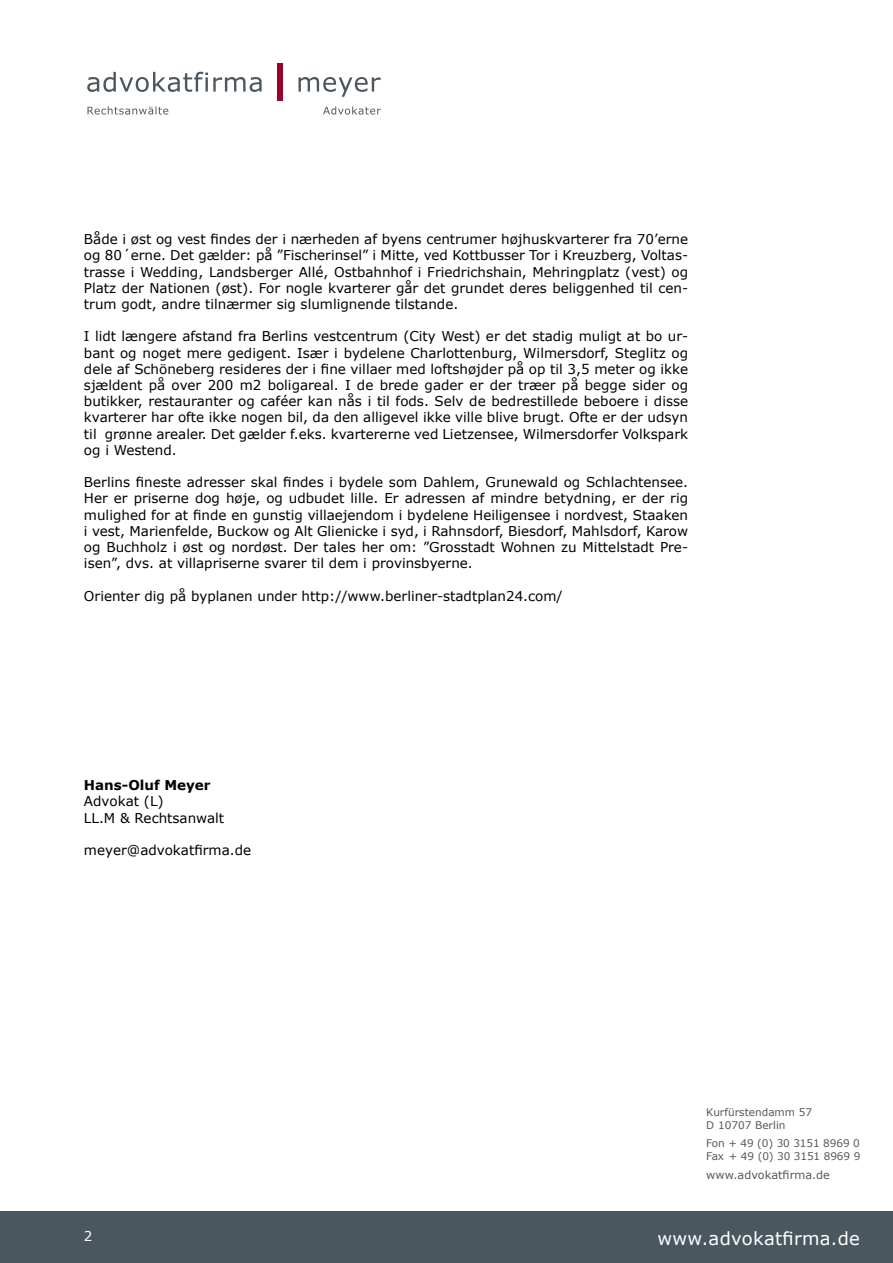
<style>
.page{position:relative;width:893px;height:1263px;background:#fff}
.page>*{position:absolute;margin:0;border:0;box-sizing:border-box;transform-origin:0 0}
.t1{font:18px "Verdana";letter-spacing:.015em;color:#fff}
.t2{font:13.5px/16.2px "Verdana";color:#000;text-align:justify}
.t3{font:700 13.5px "Verdana";color:#000}
.t4{font:13.5px "Verdana";color:#fff}
.t5{font:11.25px "Verdana";color:#58585a}
.t6{font:10.5px/12.6px "Verdana";color:#58585a}
</style>
<div class="page">
<div style="left:0;top:1212px;width:893px;height:51px;background:#4b575f"></div>
<svg style="left:298px;top:77px;width:83px;height:20px"></svg>
<div style="left:278px;top:64px;width:5px;height:37px;background:#99042f"></div>
<svg style="left:87px;top:72px;width:175px;height:20px"></svg>
<svg style="left:88px;top:106px;width:293px;height:9px"></svg>
<p class="t2" style="left:84px;top:231px;width:606px">Både i øst og vest findes der i nærheden af byens centrumer højhuskvarterer fra 70’erne og 80´erne. Det gælder: på ”Fischerinsel” i Mitte, ved Kottbusser Tor i Kreuzberg, Voltas&shy;trasse i Wedding, Landsberger Allé, Ostbahnhof i Friedrichshain, Mehringplatz (vest) og Platz der Nationen (øst). For nogle kvarterer går det grundet deres beliggenhed til cen&shy;trum godt, andre tilnærmer sig slumlignende tilstande.</p>
<p class="t2" style="left:84px;top:328px;width:606px">I lidt længere afstand fra Berlins vestcentrum (City West) er det stadig muligt at bo ur&shy;bant og noget mere gedigent. Især i bydelene Charlottenburg, Wilmersdorf, Steglitz og dele af Schöneberg resideres der i fine villaer med loftshøjder på op til 3,5 meter og ikke sjældent på over 200 m2 boligareal. I de brede gader er der træer på begge sider og butikker, restauranter og caféer kan nås i til fods. Selv de bedrestillede beboere i disse kvarterer har ofte ikke nogen bil, da den alligevel ikke ville blive brugt. Ofte er der udsyn til grønne arealer. Det gælder f.eks. kvartererne ved Lietzensee, Wilmersdorfer Volkspark og i Westend.</p>
<p class="t2" style="left:84px;top:474px;width:606px">Berlins fineste adresser skal findes i bydele som Dahlem, Grunewald og Schlachtensee.<br>Her er priserne dog høje, og udbudet lille. Er adressen af mindre betydning, er der rig mulighed for at finde en gunstig villaejendom i bydelene Heiligensee i nordvest, Staaken i vest, Marienfelde, Buckow og Alt Glienicke i syd, i Rahnsdorf, Biesdorf, Mahlsdorf, Karow og Buchholz i øst og nordøst. Der tales her om: ”Grosstadt Wohnen zu Mittelstadt Pre&shy;isen”, dvs. at villapriserne svarer til dem i provinsbyerne.</p>
<p class="t2" style="left:84px;top:587px;width:480px">Orienter dig på byplanen under http://www.berliner-stadtplan24.com/</p>
<p class="t3" style="left:84px;top:777px;width:128px">Hans-Oluf Meyer</p>
<p class="t2" style="left:84px;top:793px;width:142px">Advokat (L)<br>LL.M &amp; Rechtsanwalt</p>
<p class="t2" style="left:84px;top:842px;width:169px">meyer@advokatfirma.de</p>
<p class="t4" style="left:84px;top:1228px;width:10px">2</p>
<p class="t6" style="left:706px;top:1106px;width:107px">Kurfürstendamm 57<br>D 10707 Berlin</p>
<p class="t6" style="left:706px;top:1137px;width:156px">Fon + 49 (0) 30 3151 8969 0<br>Fax + 49 (0) 30 3151 8969 9</p>
<p class="t5" style="left:706px;top:1168px;width:125px">www.advokatfirma.de</p>
<h1 class="t1" style="left:657px;top:1227px;width:204px">www.advokatfirma.de</h1>
</div>
